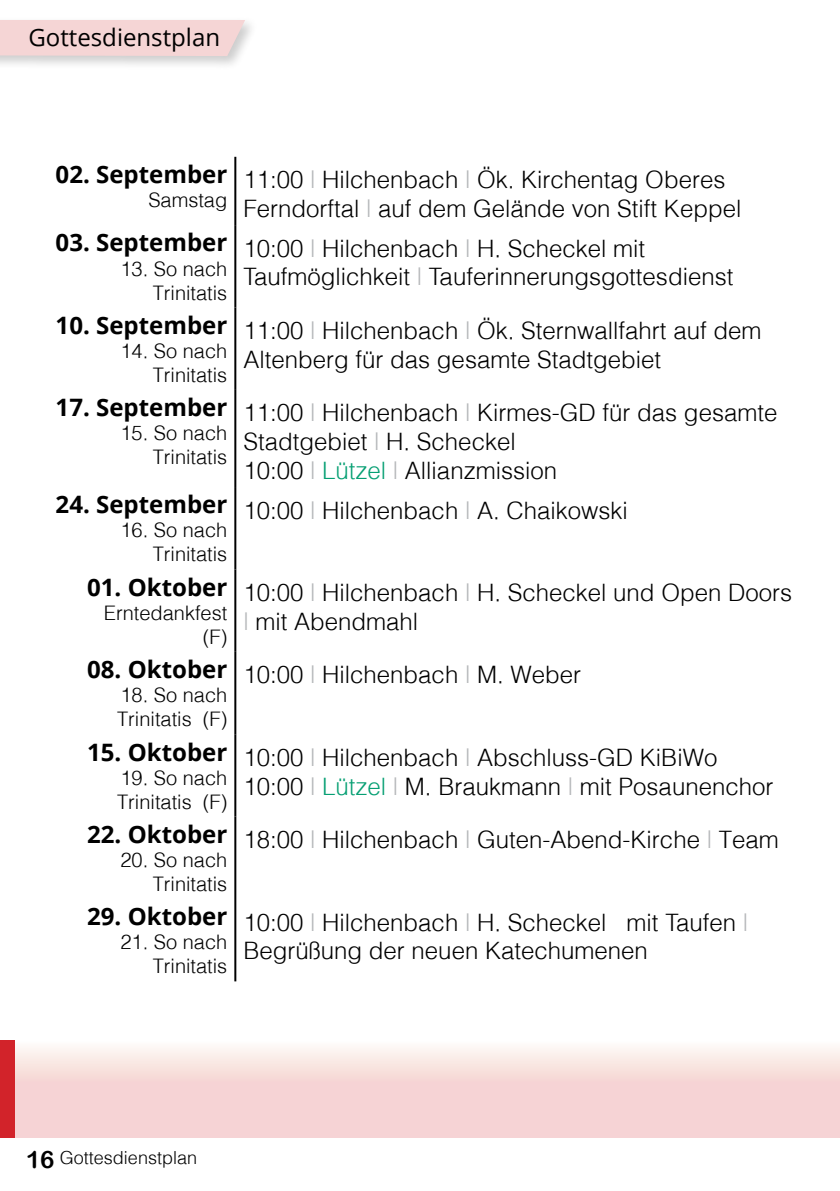
<style>
.page{position:relative;width:840px;height:1191px;background:#fff}
.page>*{position:absolute;margin:0;border:0;box-sizing:border-box;transform-origin:0 0}
.t1{font:300 24px/28.8px "Helv";color:#000}
.t2{font:700 24px "Open Sans";color:#000}
.t3{font:24px "Open Sans";color:#000}
.t4{font:300 20px/24px "Helv";color:#000;text-align:right}
.t5{font:300 18px "Helv";color:#000}
.s1{color:#b6b8ba}
.s2{color:#069f73}
.s3{font-family:"Arial Rounded MT Bold";font-weight:400;font-size:24px}
</style>
<div class="page">
<div style="left:0;top:1040px;width:839px;height:98px;background:linear-gradient(to bottom,#fbf0ec,#f4c9cc)"></div>
<div style="left:0;top:1040px;width:14px;height:98px;background:#d2232a"></div>
<div style="left:0;top:16px;width:259px;height:55px;background:#000;opacity:.2"></div>
<div style="left:0;top:20px;width:245px;height:36px;background:#f5d5d5"></div>
<hr style="left:234px;top:157px;width:2px;height:68px;background:#000">
<hr style="left:234px;top:225px;width:2px;height:82px;background:#000">
<hr style="left:234px;top:307px;width:2px;height:83px;background:#000">
<hr style="left:234px;top:390px;width:2px;height:97px;background:#000">
<hr style="left:234px;top:487px;width:2px;height:82px;background:#000">
<hr style="left:234px;top:569px;width:2px;height:83px;background:#000">
<hr style="left:234px;top:652px;width:2px;height:82px;background:#000">
<hr style="left:234px;top:734px;width:2px;height:82px;background:#000">
<hr style="left:234px;top:816px;width:2px;height:83px;background:#000">
<hr style="left:234px;top:899px;width:2px;height:82px;background:#000">
<p class="t3" style="left:28px;top:21px;width:193px">Gottesdienstplan</p>
<p class="t2" style="left:56px;top:157px;width:173px">02. September</p>
<p class="t4" style="left:148px;top:187px;width:80px">Samstag</p>
<p class="t2" style="left:56px;top:226px;width:173px">03. September</p>
<p class="t4" style="left:120px;top:256px;width:108px">13. So nach<br>Trinitatis</p>
<p class="t2" style="left:56px;top:308px;width:173px">10. September</p>
<p class="t4" style="left:120px;top:338px;width:108px">14. So nach<br>Trinitatis</p>
<p class="t2" style="left:56px;top:390px;width:173px">17. September</p>
<p class="t4" style="left:120px;top:420px;width:108px">15. So nach<br>Trinitatis</p>
<p class="t2" style="left:56px;top:488px;width:173px">24. September</p>
<p class="t4" style="left:120px;top:518px;width:108px">16. So nach<br>Trinitatis</p>
<p class="t2" style="left:87px;top:570px;width:142px">01. Oktober</p>
<p class="t4" style="left:104px;top:600px;width:125px">Erntedankfest (F)</p>
<p class="t2" style="left:87px;top:652px;width:142px">08. Oktober</p>
<p class="t4" style="left:117px;top:682px;width:112px;text-align:left">18. So nach<br>Trinitatis (F)</p>
<p class="t2" style="left:87px;top:735px;width:142px">15. Oktober</p>
<p class="t4" style="left:117px;top:765px;width:112px;text-align:left">19. So nach<br>Trinitatis (F)</p>
<p class="t2" style="left:87px;top:817px;width:142px">22. Oktober</p>
<p class="t4" style="left:120px;top:847px;width:108px">20. So nach<br>Trinitatis</p>
<p class="t2" style="left:87px;top:899px;width:142px">29. Oktober</p>
<p class="t4" style="left:120px;top:929px;width:108px">21. So nach<br>Trinitatis</p>
<p class="t1" style="left:243px;top:165px;width:499px">11:00 <span class="s1">|</span> Hilchenbach <span class="s1">|</span> Ök. Kirchentag Oberes<br>Ferndorftal <span class="s1">|</span> auf dem Gelände von Stift Keppel</p>
<p class="t1" style="left:243px;top:233px;width:491px">10:00 <span class="s1">|</span> Hilchenbach <span class="s1">|</span> H. Scheckel mit<br>Taufmöglichkeit <span class="s1">|</span> Tauferinnerungsgottesdienst</p>
<p class="t1" style="left:243px;top:315px;width:519px">11:00 <span class="s1">|</span> Hilchenbach <span class="s1">|</span> Ök. Sternwallfahrt auf dem<br>Altenberg für das gesamte Stadtgebiet</p>
<p class="t1" style="left:243px;top:398px;width:535px">11:00 <span class="s1">|</span> Hilchenbach <span class="s1">|</span> Kirmes-GD für das gesamte<br>Stadtgebiet <span class="s1">|</span> H. Scheckel<br>10:00 <span class="s1">|</span> <span class="s2">Lützel</span> <span class="s1">|</span> Allianzmission</p>
<p class="t1" style="left:243px;top:495px;width:386px">10:00 <span class="s1">|</span> Hilchenbach <span class="s1">|</span> A. Chaikowski</p>
<p class="t1" style="left:243px;top:577px;width:550px">10:00 <span class="s1">|</span> Hilchenbach <span class="s1">|</span> H. Scheckel und Open Doors <span class="s1">|</span> mit Abendmahl</p>
<p class="t1" style="left:243px;top:659px;width:339px">10:00 <span class="s1">|</span> Hilchenbach <span class="s1">|</span> M. Weber</p>
<p class="t1" style="left:243px;top:742px;width:531px">10:00 <span class="s1">|</span> Hilchenbach <span class="s1">|</span> Abschluss-GD KiBiWo<br>10:00 <span class="s1">|</span> <span class="s2">Lützel</span> <span class="s1">|</span> M. Braukmann <span class="s1">|</span> mit Posaunenchor</p>
<p class="t1" style="left:243px;top:824px;width:536px">18:00 <span class="s1">|</span> Hilchenbach <span class="s1">|</span> Guten-Abend-Kirche <span class="s1">|</span> Team</p>
<p class="t1" style="left:243px;top:907px;width:506px">10:00 <span class="s1">|</span> Hilchenbach <span class="s1">|</span> H. Scheckel mit Taufen <span class="s1">|<br></span>Begrüßung der neuen Katechumenen</p>
<p class="t5" style="left:26px;top:1146px;width:172px"><span class="s3">16</span> Gottesdienstplan</p>
</div>
